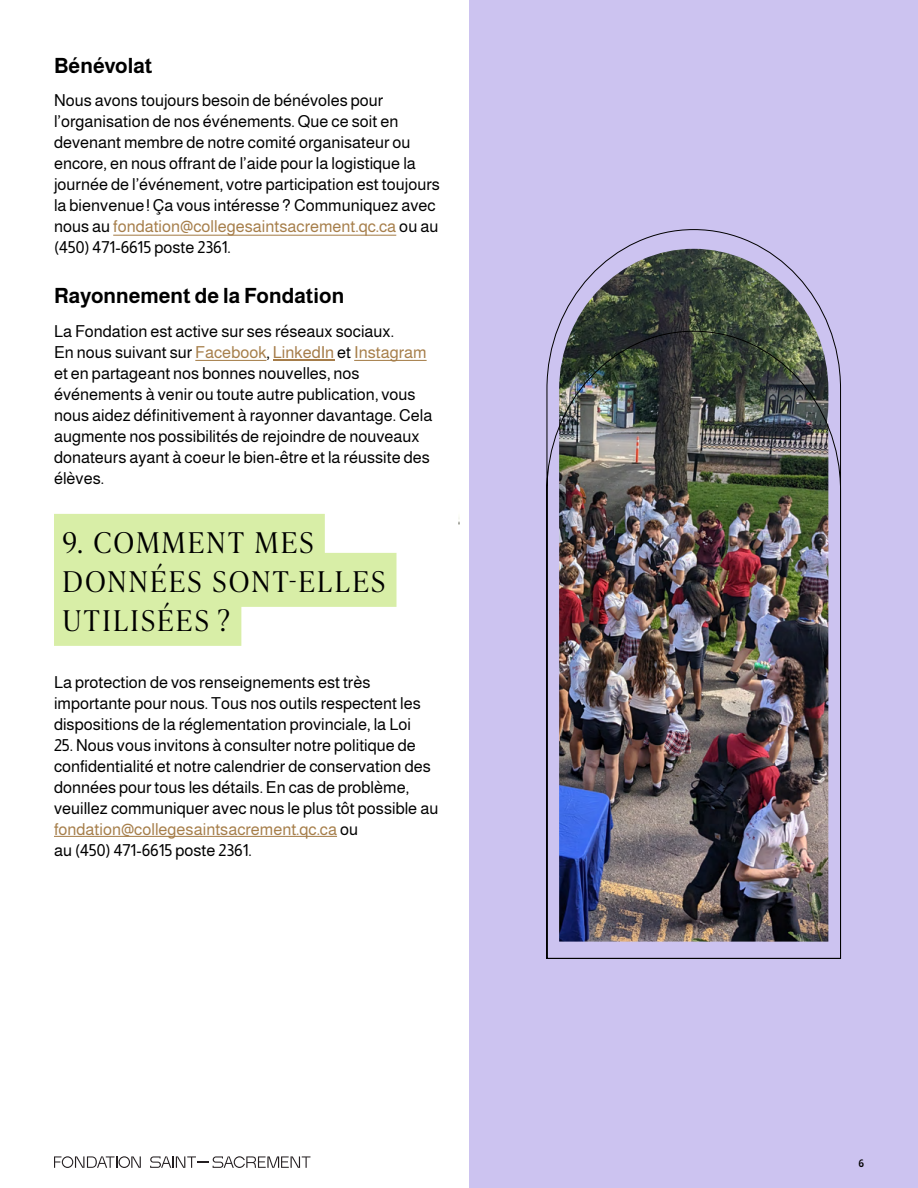
<style>
.page{position:relative;width:918px;height:1188px;background:#fff}
.page>*{position:absolute;margin:0;border:0;box-sizing:border-box;transform-origin:0 0}
.t1{font:300 28.5px/39px "Ivy Presto Headline";letter-spacing:.1em;color:#000}
.t2{font:700 21px "Almarai";color:#000}
.t3{font:16.5px/21px "Almarai";color:#000}
.t4{font:700 10.5px "Almarai";color:#000}
.s1{color:#a67e4a}
.s2{color:#a57c49}
</style>
<div class="page">
<div style="left:470px;top:0;width:448px;height:1188px;background:#ccc3f0"></div>
<hr style="left:354px;top:360px;width:73px;height:1px;background:#a67e4a">
<hr style="left:273px;top:360px;width:61px;height:1px;background:#a57c49">
<hr style="left:195px;top:360px;width:71px;height:1px;background:#a67e4a">
<hr style="left:113px;top:235px;width:283px;height:1px;background:#a67e4a">
<img style="left:546px;top:229px;width:295px;height:730px">
<hr style="left:54px;top:836px;width:283px;height:1px;background:#a67e4a">
<div style="left:54px;top:514px;width:271px;height:54px;background:#d8eea7"></div>
<div style="left:54px;top:553px;width:343px;height:54px;background:#d8eea7"></div>
<div style="left:54px;top:592px;width:187px;height:54px;background:#d8eea7"></div>
<svg style="left:54px;top:1156px;width:87px;height:12px"></svg>
<svg style="left:150px;top:1156px;width:161px;height:12px"></svg>
<img style="left:458px;top:517px;width:2px;height:8px">
<p class="t2" style="left:54px;top:50px;width:100px">Bénévolat</p>
<p class="t3" style="left:54px;top:90px;width:387px">Nous avons toujours besoin de bénévoles pour l’organisation de nos événements. Que ce soit en devenant membre de notre comité organisateur ou encore, en nous offrant de l’aide pour la logistique la journée de l’événement, votre participation est toujours la bienvenue ! Ça vous intéresse ? Communiquez avec nous au <span class="s1">fondation@collegesaintsacrement.qc.ca</span> ou au (450) 471-6615 poste 2361.</p>
<p class="t2" style="left:54px;top:280px;width:292px">Rayonnement de la Fondation</p>
<p class="t3" style="left:54px;top:320px;width:380px">La Fondation est active sur ses réseaux sociaux.<br>En nous suivant sur <span class="s1">Facebook</span>, <span class="s2">LinkedIn</span> et <span class="s1">Instagram </span>et en partageant nos bonnes nouvelles, nos événements à venir ou toute autre publication, vous nous aidez définitivement à rayonner davantage. Cela augmente nos possibilités de rejoindre de nouveaux donateurs ayant à coeur le bien-être et la réussite des élèves.</p>
<h1 class="t1" style="left:63px;top:522px;width:324px">9. COMMENT MES<br>DONNÉES SONT-ELLES<br>UTILISÉES ?</h1>
<p class="t3" style="left:54px;top:672px;width:368px">La protection de vos renseignements est très importante pour nous. Tous nos outils respectent les dispositions de la réglementation provinciale, la Loi</p>
<p class="t3" style="left:54px;top:735px;width:386px">25. Nous vous invitons à consulter notre politique de confidentialité et notre calendrier de conservation des données pour tous les détails. En cas de problème, veuillez communiquer avec nous le plus tôt possible au <span class="s1">fondation@collegesaintsacrement.qc.ca</span> ou<br>au (450) 471-6615 poste 2361.</p>
<p class="t4" style="left:858px;top:1155px;width:7px">6</p>
</div>
